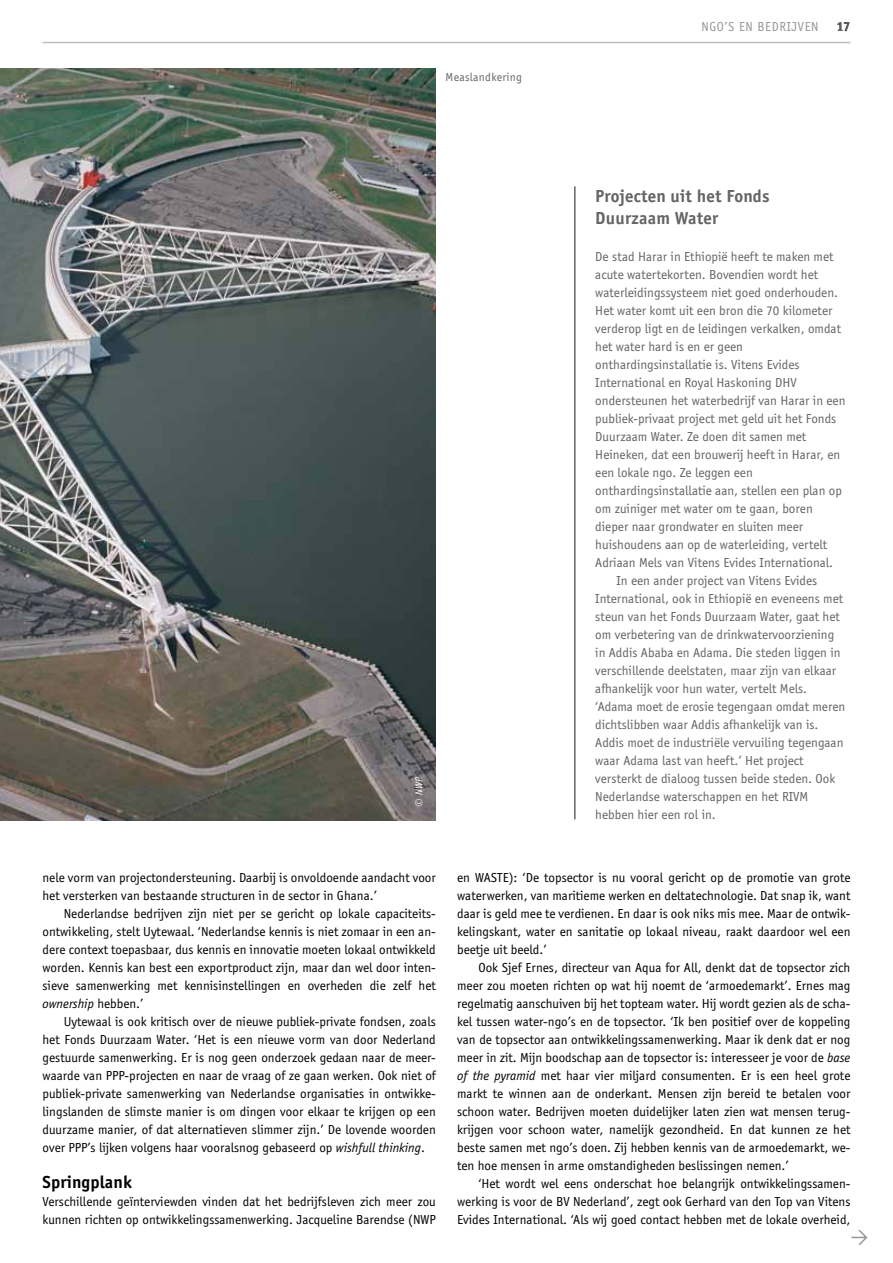
<style>
.page{position:relative;width:893px;height:1263px;background:#fff}
.page>*{position:absolute;margin:0;border:0;box-sizing:border-box;transform-origin:0 0}
.t1{font:700 18px/22.5px "Officina Sans EF";letter-spacing:.01em;color:#636466}
.t2{font:700 18px "Officina Sans EF";letter-spacing:.01em;color:#000}
.t3{font:13.5px/18px "Officina Sans EF";color:#000;text-align:justify}
.t4{font:13.5px "Officina Sans EF";color:#636466}
.t5{font:13.5px "Officina Sans EF";letter-spacing:.05em;color:#939598}
.t6{font:700 13.5px "Officina Sans EF";color:#000}
.t7{font:12px "Officina Sans EF";letter-spacing:.025em;color:#636466}
.t8{font:italic 10.5px "Officina Sans EF";color:#fff}
.s1{font-style:italic}
</style>
<div class="page">
<hr style="left:43px;top:42px;width:807px;height:1px;background:#bcbec0">
<img style="left:0;top:68px;width:436px;height:753px">
<hr style="left:574px;top:186px;width:2px;height:633px;background:#636466">
<svg style="left:851px;top:1230px;width:16px;height:15px"></svg>
<p class="t7" style="left:446px;top:70px;width:78px">Measlandkering</p>
<p class="t5" style="left:701px;top:19px;width:119px">NGO’S EN BEDRIJVEN</p>
<p class="t6" style="left:837px;top:18px;width:15px">17</p>
<p class="t8" style="left:413px;top:807px;width:31px;rotate:-90deg">© NWP</p>
<h1 class="t1" style="left:595px;top:184px;width:176px">Projecten uit het Fonds<br>Duurzaam Water</h1>
<p class="t4" style="left:595px;top:249px;width:240px">De stad Harar in Ethiopië heeft te maken met</p>
<p class="t4" style="left:595px;top:267px;width:224px">acute watertekorten. Bovendien wordt het</p>
<p class="t4" style="left:595px;top:285px;width:244px">waterleidingssysteem niet goed onderhouden.</p>
<p class="t4" style="left:595px;top:303px;width:239px">Het water komt uit een bron die 70 kilometer</p>
<p class="t4" style="left:595px;top:321px;width:247px">verderop ligt en de leidingen verkalken, omdat</p>
<p class="t4" style="left:595px;top:339px;width:149px">het water hard is en er geen</p>
<p class="t4" style="left:595px;top:357px;width:206px">onthardingsinstallatie is. Vitens Evides</p>
<p class="t4" style="left:595px;top:375px;width:203px">International en Royal Haskoning DHV</p>
<p class="t4" style="left:595px;top:393px;width:252px">ondersteunen het waterbedrijf van Harar in een</p>
<p class="t4" style="left:595px;top:411px;width:243px">publiek-privaat project met geld uit het Fonds</p>
<p class="t4" style="left:595px;top:429px;width:212px">Duurzaam Water. Ze doen dit samen met</p>
<p class="t4" style="left:595px;top:447px;width:247px">Heineken, dat een brouwerij heeft in Harar, en</p>
<p class="t4" style="left:595px;top:465px;width:159px">een lokale ngo. Ze leggen een</p>
<p class="t4" style="left:595px;top:483px;width:248px">onthardingsinstallatie aan, stellen een plan op</p>
<p class="t4" style="left:595px;top:501px;width:219px">om zuiniger met water om te gaan, boren</p>
<p class="t4" style="left:595px;top:519px;width:209px">dieper naar grondwater en sluiten meer</p>
<p class="t4" style="left:595px;top:537px;width:233px">huishoudens aan op de waterleiding, vertelt</p>
<p class="t4" style="left:595px;top:555px;width:239px">Adriaan Mels van Vitens Evides International.</p>
<p class="t4" style="left:617px;top:573px;width:202px">In een ander project van Vitens Evides</p>
<p class="t4" style="left:595px;top:591px;width:249px">International, ook in Ethiopië en eveneens met</p>
<p class="t4" style="left:595px;top:609px;width:246px">steun van het Fonds Duurzaam Water, gaat het</p>
<p class="t4" style="left:595px;top:627px;width:240px">om verbetering van de drinkwatervoorziening</p>
<p class="t4" style="left:595px;top:645px;width:247px">in Addis Ababa en Adama. Die steden liggen in</p>
<p class="t4" style="left:595px;top:663px;width:242px">verschillende deelstaten, maar zijn van elkaar</p>
<p class="t4" style="left:595px;top:681px;width:213px">afhankelijk voor hun water, vertelt Mels.</p>
<p class="t4" style="left:595px;top:699px;width:251px">‘Adama moet de erosie tegengaan omdat meren</p>
<p class="t4" style="left:595px;top:717px;width:225px">dichtslibben waar Addis afhankelijk van is.</p>
<p class="t4" style="left:595px;top:735px;width:250px">Addis moet de industriële vervuiling tegengaan</p>
<p class="t4" style="left:595px;top:753px;width:210px">waar Adama last van heeft.’ Het project</p>
<p class="t4" style="left:595px;top:771px;width:241px">versterkt de dialoog tussen beide steden. Ook</p>
<p class="t4" style="left:595px;top:789px;width:214px">Nederlandse waterschappen en het RIVM</p>
<p class="t4" style="left:595px;top:807px;width:122px">hebben hier een rol in.</p>
<p class="t3" style="left:43px;top:869px;width:395px">nele vorm van projectondersteuning. Daarbij is onvoldoende aandacht voor het versterken van bestaande structuren in de sector in Ghana.’</p>
<p class="t3" style="left:43px;top:905px;width:395px;text-indent:21px">Nederlandse bedrijven zijn niet per se gericht op lokale capaciteits&shy;ontwikkeling, stelt Uytewaal. ‘Nederlandse kennis is niet zomaar in een an&shy;dere context toepasbaar, dus kennis en innovatie moeten lokaal ontwikkeld worden. Kennis kan best een exportproduct zijn, maar dan wel door inten&shy;sieve samenwerking met kennisinstellingen en overheden die zelf het <span class="s1">ownership</span> hebben.’</p>
<p class="t3" style="left:43px;top:1013px;width:395px;text-indent:21px">Uytewaal is ook kritisch over de nieuwe publiek-private fondsen, zoals het Fonds Duurzaam Water. ‘Het is een nieuwe vorm van door Nederland gestuurde samenwerking. Er is nog geen onderzoek gedaan naar de meer&shy;waarde van PPP-projecten en naar de vraag of ze gaan werken. Ook niet of publiek-private samenwerking van Nederlandse organisaties in ontwikke&shy;lingslanden de slimste manier is om dingen voor elkaar te krijgen op een duurzame manier, of dat alternatieven slimmer zijn.’ De lovende woorden over PPP’s lijken volgens haar vooralsnog gebaseerd op <span class="s1">wishfull thinking</span>.</p>
<h1 class="t2" style="left:43px;top:1171px;width:91px">Springplank</h1>
<p class="t3" style="left:43px;top:1193px;width:395px">Verschillende geïnterviewden vinden dat het bedrijfsleven zich meer zou kunnen richten op ontwikkelingssamenwerking. Jacqueline Barendse (NWP</p>
<p class="t3" style="left:457px;top:869px;width:395px">en WASTE): ‘De topsector is nu vooral gericht op de promotie van grote waterwerken, van maritieme werken en deltatechnologie. Dat snap ik, want daar is geld mee te verdienen. En daar is ook niks mis mee. Maar de ontwik&shy;kelingskant, water en sanitatie op lokaal niveau, raakt daardoor wel een beetje uit beeld.’</p>
<p class="t3" style="left:457px;top:959px;width:395px;text-indent:21px">Ook Sjef Ernes, directeur van Aqua for All, denkt dat de topsector zich meer zou moeten richten op wat hij noemt de ‘armoedemarkt’. Ernes mag regelmatig aanschuiven bij het topteam water. Hij wordt gezien als de scha&shy;kel tussen water-ngo’s en de topsector. ‘Ik ben positief over de koppeling van de topsector aan ontwikkelingssamenwerking. Maar ik denk dat er nog meer in zit. Mijn boodschap aan de topsector is: interesseer je voor de <span class="s1">base of the pyramid</span> met haar vier miljard consumenten. Er is een heel grote markt te winnen aan de onderkant. Mensen zijn bereid te betalen voor schoon water. Bedrijven moeten duidelijker laten zien wat mensen terug&shy;krijgen voor schoon water, namelijk gezondheid. En dat kunnen ze het beste samen met ngo’s doen. Zij hebben kennis van de armoedemarkt, we&shy;ten hoe mensen in arme omstandigheden beslissingen nemen.’</p>
<p class="t3" style="left:457px;top:1175px;width:395px;text-indent:21px">‘Het wordt wel eens onderschat hoe belangrijk ontwikkelingssamen&shy;werking is voor de BV Nederland’, zegt ook Gerhard van den Top van Vitens Evides International. ‘Als wij goed contact hebben met de lokale overheid,</p>
</div>
